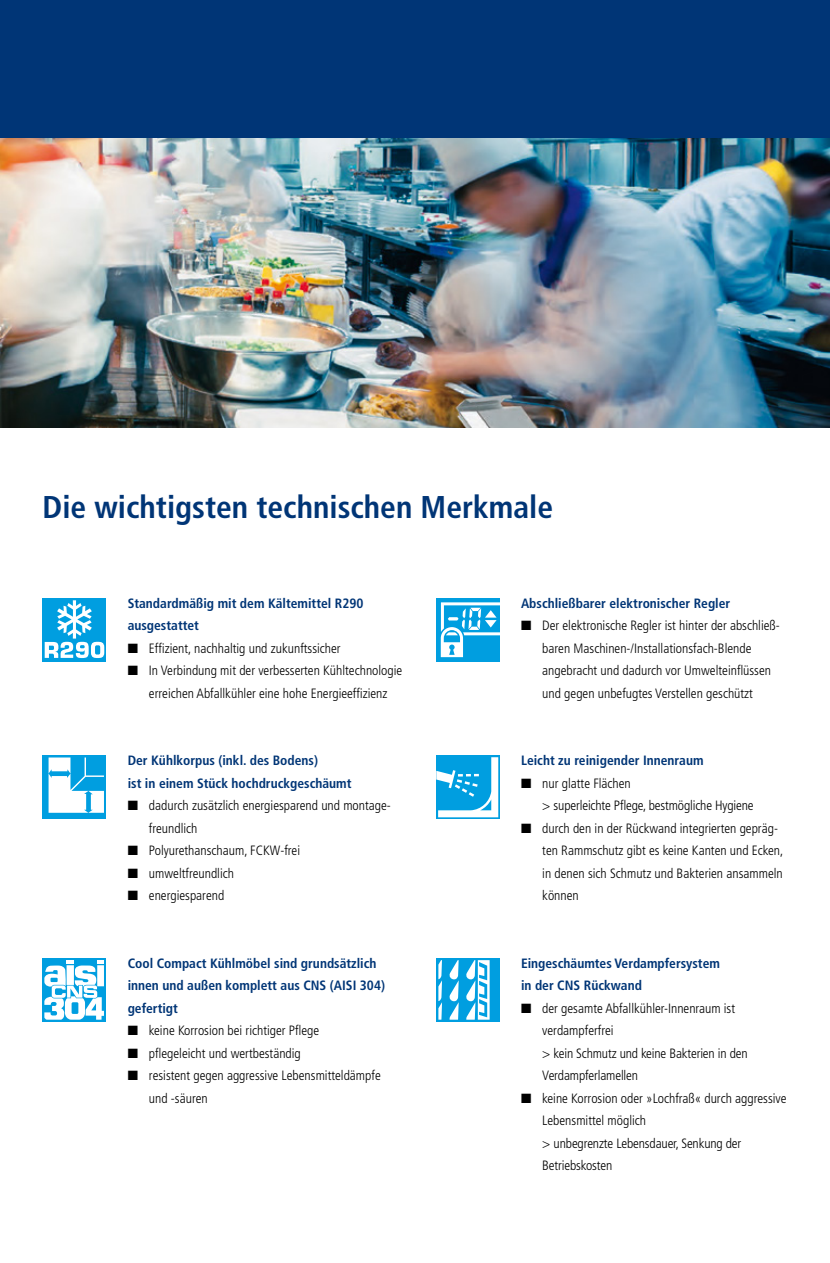
<style>
.page{position:relative;width:830px;height:1263px;background:#fff}
.page>*{position:absolute;margin:0;border:0;box-sizing:border-box;transform-origin:0 0}
.t1{font:700 condensed 31.5px "Frutiger";color:#003576}
.t2{font:300 condensed 13.5px/22.5px "Frutiger";color:#000}
.t3{font:700 condensed 13.5px/22.5px "Frutiger";color:#003576}
</style>
<div class="page">
<img style="left:0;top:138px;width:829px;height:290px">
<img style="left:0;top:138px;width:1px;height:289px">
<div style="left:0;top:0;width:829px;height:138px;background:#003576"></div>
<div style="left:436px;top:598px;width:64px;height:64px;background:#009ee0"></div>
<svg style="left:440px;top:602px;width:60px;height:55px"></svg>
<svg style="left:436px;top:755px;width:64px;height:64px"></svg>
<svg style="left:436px;top:757px;width:62px;height:60px"></svg>
<div style="left:42px;top:958px;width:64px;height:64px;background:#009ee0"></div>
<svg style="left:44px;top:960px;width:60px;height:60px"></svg>
<div style="left:436px;top:958px;width:64px;height:64px;background:#009ee0"></div>
<svg style="left:449px;top:960px;width:9px;height:60px"></svg>
<svg style="left:438px;top:960px;width:4px;height:60px"></svg>
<svg style="left:466px;top:960px;width:23px;height:60px"></svg>
<div style="left:42px;top:755px;width:64px;height:64px;background:#009ee0"></div>
<svg style="left:49px;top:757px;width:55px;height:56px"></svg>
<div style="left:43px;top:598px;width:63px;height:64px;background:#009ee0"></div>
<svg style="left:45px;top:600px;width:59px;height:58px"></svg>
<h1 class="t1" style="left:43px;top:488px;width:512px">Die wichtigsten technischen Merkmale</h1>
<p class="t3" style="left:128px;top:592px;width:237px">Standardmäßig mit dem Kältemittel R290 ausgestattet</p>
<p class="t2" style="left:128px;top:637px;width:214px">■ Effizient, nachhaltig und zukunftssicher</p>
<p class="t2" style="left:128px;top:659px;width:276px;text-align:center">■ In Verbindung mit der verbesserten Kühltechnologie erreichen Abfallkühler eine hohe Energieeffizienz</p>
<p class="t3" style="left:128px;top:749px;width:225px">Der Kühlkorpus (inkl. des Bodens)<br>ist in einem Stück hochdruckgeschäumt</p>
<p class="t2" style="left:149px;top:794px;width:243px;text-indent:-21px">■ dadurch zusätzlich energiesparend und montage&shy;freundlich</p>
<p class="t2" style="left:128px;top:839px;width:174px">■ Polyurethanschaum, FCKW-frei</p>
<p class="t2" style="left:128px;top:862px;width:108px">■ umweltfreundlich</p>
<p class="t2" style="left:128px;top:884px;width:98px">■ energiesparend</p>
<p class="t3" style="left:128px;top:952px;width:259px">Cool Compact Kühlmöbel sind grundsätzlich innen und außen komplett aus CNS (AISI 304) gefertigt</p>
<p class="t2" style="left:128px;top:1019px;width:193px">■ keine Korrosion bei richtiger Pflege</p>
<p class="t2" style="left:128px;top:1042px;width:175px">■ pflegeleicht und wertbeständig</p>
<p class="t2" style="left:149px;top:1064px;width:233px;text-indent:-21px">■ resistent gegen aggressive Lebensmitteldämpfe und -säuren</p>
<p class="t3" style="left:520px;top:592px;width:211px">Abschließbarer elektronischer Regler</p>
<p class="t2" style="left:542px;top:614px;width:239px;text-indent:-21px">■ Der elektronische Regler ist hinter der abschließ&shy;baren Maschinen-/Installationsfach-Blende angebracht und dadurch vor Umwelteinflüssen und gegen unbefugtes Verstellen geschützt</p>
<p class="t3" style="left:520px;top:749px;width:184px">Leicht zu reinigender Innenraum</p>
<p class="t2" style="left:542px;top:772px;width:213px;text-indent:-21px">■ nur glatte Flächen<br>&gt; superleichte Pflege, bestmögliche Hygiene</p>
<p class="t2" style="left:542px;top:817px;width:242px;text-indent:-21px">■ durch den in der Rückwand integrierten gepräg&shy;ten Rammschutz gibt es keine Kanten und Ecken, in denen sich Schmutz und Bakterien ansammeln können</p>
<p class="t3" style="left:520px;top:952px;width:200px">Eingeschäumtes Verdampfersystem in der CNS Rückwand</p>
<p class="t2" style="left:542px;top:997px;width:207px;text-indent:-21px">■ der gesamte Abfallkühler-Innenraum ist verdampferfrei<br>&gt; kein Schmutz und keine Bakterien in den<br>Verdampferlamellen</p>
<p class="t2" style="left:542px;top:1087px;width:246px;text-indent:-21px">■ keine Korrosion oder »Lochfraß« durch aggressive<br>Lebensmittel möglich<br>&gt; unbegrenzte Lebensdauer, Senkung der<br>Betriebskosten</p>
</div>
